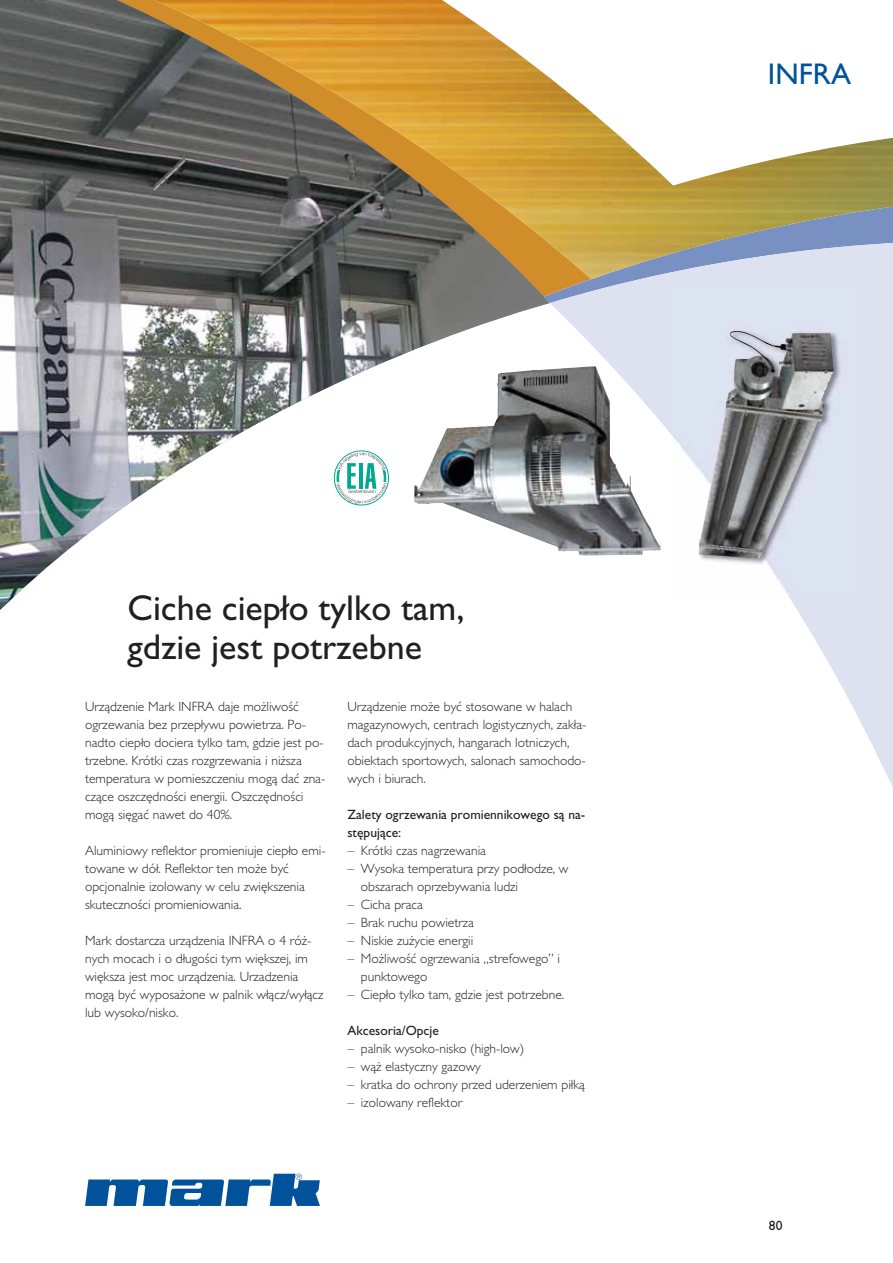
<style>
.page{position:relative;width:893px;height:1263px;background:#fff}
.page>*{position:absolute;margin:0;border:0;box-sizing:border-box;transform-origin:0 0}
.t1{font:36px/39px "Gill Sans CELT";color:#231f20}
.t2{font:30px "Gill Sans CELT";color:#00539a}
.t3{font:300 13.5px/18px "Gill Sans CELT";color:#231f20}
.t4{font:13.5px/18px "Gill Sans CELT";color:#231f20}
</style>
<div class="page">
<svg style="left:550px;top:279px;width:342px;height:506px"></svg>
<img style="left:550px;top:78px;width:342px;height:201px">
<img style="left:0;top:0;width:550px;height:610px">
<svg style="left:85px;top:1174px;width:235px;height:32px"></svg>
<img style="left:674px;top:289px;width:186px;height:306px">
<img style="left:698px;top:330px;width:135px;height:229px">
<img style="left:413px;top:366px;width:247px;height:189px">
<div style="left:334px;top:451px;width:54px;height:54px;border:1px solid #00a890;border-radius:50%"></div>
<svg style="left:336px;top:453px;width:50px;height:51px"></svg>
<h2 class="t2" style="left:767px;top:64px;width:85px">INFRA</h2>
<h1 class="t1" style="left:128px;top:592px;width:338px">Ciche ciepło tylko tam, gdzie jest potrzebne</h1>
<p class="t3" style="left:85px;top:699px;width:242px">Urządzenie Mark INFRA daje możliwość ogrzewania bez przepływu powietrza. Po&shy;nadto ciepło dociera tylko tam, gdzie jest po&shy;trzebne. Krótki czas rozgrzewania i niższa temperatura w pomieszczeniu mogą dać zna&shy;czące oszczędności energii. Oszczędności mogą sięgać nawet do 40%.</p>
<p class="t3" style="left:85px;top:843px;width:242px">Aluminiowy reflektor promieniuje ciepło emi&shy;towane w dół. Reflektor ten może być opcjonalnie izolowany w celu zwiększenia skuteczności promieniowania.</p>
<p class="t3" style="left:85px;top:933px;width:240px">Mark dostarcza urządzenia INFRA o 4 róż&shy;nych mocach i o długości tym większej, im większa jest moc urządzenia. Urzadzenia mogą być wyposażone w palnik włącz/wyłącz lub wysoko/nisko.</p>
<p class="t3" style="left:347px;top:699px;width:240px">Urządzenie może być stosowane w halach magazynowych, centrach logistycznych, zakła&shy;dach produkcyjnych, hangarach lotniczych, obiektach sportowych, salonach samochodo&shy;wych i biurach.</p>
<p class="t4" style="left:347px;top:807px;width:239px">Zalety ogrzewania promiennikowego są na&shy;stępujące:</p>
<p class="t3" style="left:347px;top:843px;width:140px">– Krótki czas nagrzewania</p>
<p class="t3" style="left:361px;top:861px;width:209px;text-indent:-14px">– Wysoka temperatura przy podłodze, w obszarach oprzebywania ludzi</p>
<p class="t3" style="left:347px;top:897px;width:77px">– Cicha praca</p>
<p class="t3" style="left:347px;top:915px;width:128px">– Brak ruchu powietrza</p>
<p class="t3" style="left:347px;top:933px;width:127px">– Niskie zużycie energii</p>
<p class="t3" style="left:361px;top:951px;width:200px;text-indent:-14px">– Możliwość ogrzewania „strefowego” i punktowego</p>
<p class="t3" style="left:347px;top:987px;width:218px">– Ciepło tylko tam, gdzie jest potrzebne.</p>
<p class="t4" style="left:347px;top:1023px;width:93px">Akcesoria/Opcje</p>
<p class="t3" style="left:347px;top:1041px;width:178px">– palnik wysoko-nisko (high-low)</p>
<p class="t3" style="left:347px;top:1059px;width:135px">– wąż elastyczny gazowy</p>
<p class="t3" style="left:347px;top:1077px;width:239px">– kratka do ochrony przed uderzeniem piłką</p>
<p class="t3" style="left:347px;top:1095px;width:116px">– izolowany reflektor</p>
<p class="t4" style="left:769px;top:1217px;width:15px">80</p>
</div>
